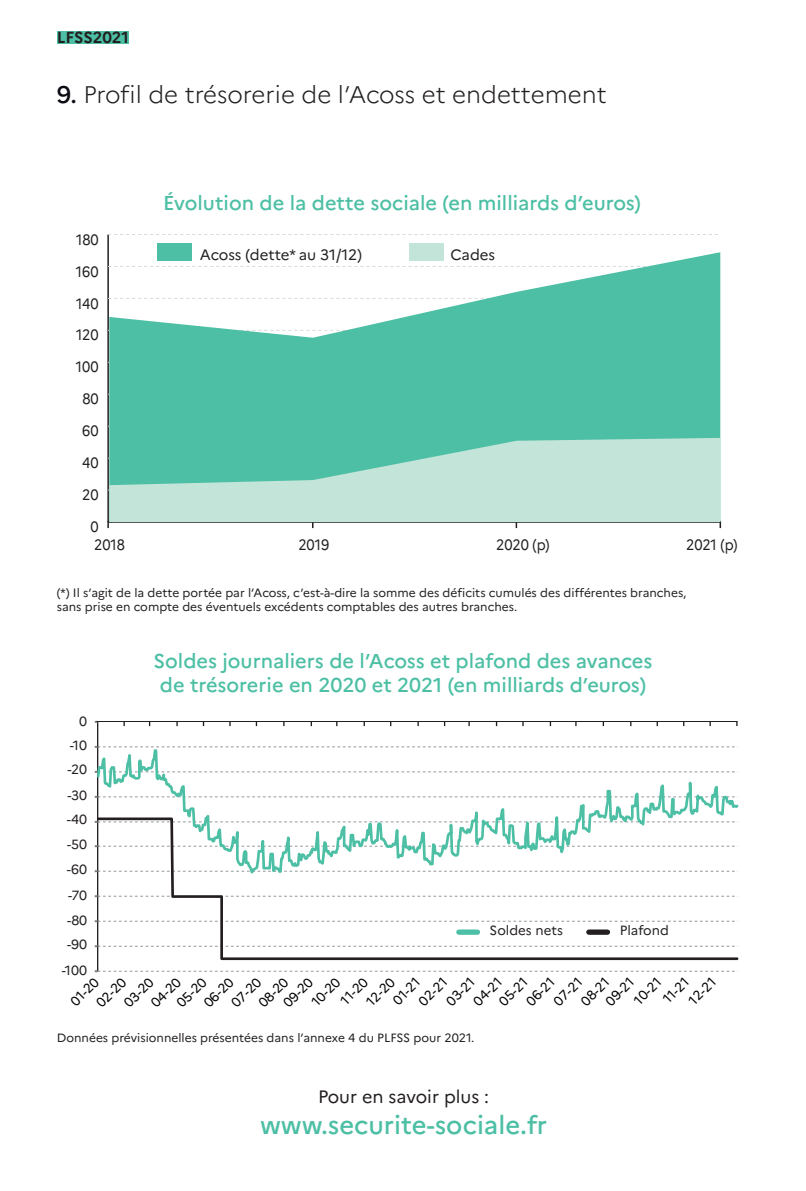
<style>
.page{position:relative;width:806px;height:1191px;background:#fff}
.page>*{position:absolute;margin:0;border:0;box-sizing:border-box;transform-origin:0 0}
.t1{font:500 25.6px "Marianne";color:#4cbfa4}
.t2{font:300 24px "Marianne";color:#231f20}
.t3{font:500 20px/24px "Marianne";color:#4cbfa4;text-align:center}
.t4{font:18px "Marianne";color:#231f20}
.t5{font:700 16px "Marianne";color:#231f20}
.t6{font:15px "Marianne";letter-spacing:-.005em;color:#231f20;scale:.91 1}
.t7{font:15px "Marianne";letter-spacing:-.005em;color:#231f20}
.t8{font:13.4px "Marianne";color:#000001}
.t9{font:13.4px/25px "Marianne";color:#231f20;text-align:justify}
.t10{font:12px/14.4px "Marianne";color:#231f20}
.s1{font-weight:500;color:#0d0a13}
</style>
<div class="page">
<hr style="left:108px;top:521px;width:611px;height:2px;background:#231f20">
<svg style="left:515px;top:522px;width:2px;height:6px"></svg>
<hr style="left:107px;top:234px;width:2px;height:288px;background:#231f20">
<svg style="left:108px;top:234px;width:610px;height:1px"></svg>
<svg style="left:109px;top:252px;width:610px;height:186px;fill:#4cbfa4"></svg>
<svg style="left:109px;top:438px;width:610px;height:84px;background:#a2d9ca"></svg>
<div style="left:158px;top:244px;width:34px;height:17px;background:#4cbfa4"></div>
<div style="left:409px;top:244px;width:34px;height:17px;background:#c3e4d9"></div>
<hr style="left:97px;top:722px;width:1px;height:249px;background:#231f20">
<svg style="left:95px;top:970px;width:640px;height:2px"></svg>
<svg style="left:95px;top:720px;width:644px;height:96px"></svg>
<svg style="left:95px;top:816px;width:644px;height:145px"></svg>
<div style="left:458px;top:929px;width:19px;height:5px;background:#4cbfa4"></div>
<hr style="left:96px;top:721px;width:641px;height:1px;background:#231f20">
<div style="left:588px;top:929px;width:19px;height:5px;background:#231f20"></div>
<div style="left:57px;top:31px;width:72px;height:12px;background:#4cbfa4"></div>
<h3 class="t5" style="left:57px;top:28px;width:73px">LFSS2021</h3>
<h2 class="t2" style="left:57px;top:80px;width:551px"><span class="s1">9.</span> Profil de trésorerie de l’Acoss et endettement</h2>
<p class="t6" style="left:76px;top:230px;width:26px">180</p>
<p class="t6" style="left:76px;top:262px;width:26px">160</p>
<p class="t6" style="left:76px;top:294px;width:26px">140</p>
<p class="t6" style="left:76px;top:326px;width:26px">120</p>
<p class="t6" style="left:76px;top:358px;width:27px">100</p>
<p class="t6" style="left:82px;top:390px;width:19px">80</p>
<p class="t6" style="left:82px;top:422px;width:19px">60</p>
<p class="t6" style="left:82px;top:454px;width:20px">40</p>
<p class="t6" style="left:82px;top:486px;width:20px">20</p>
<p class="t6" style="left:90px;top:517px;width:11px">0</p>
<h3 class="t3" style="left:163px;top:191px;width:479px">Évolution de la dette sociale (en milliards d’euros)</h3>
<p class="t7" style="left:200px;top:246px;width:164px">Acoss (dette* au 31/12)</p>
<p class="t7" style="left:450px;top:246px;width:46px">Cades</p>
<p class="t6" style="left:94px;top:535px;width:35px">2018</p>
<p class="t6" style="left:298px;top:535px;width:35px">2019</p>
<p class="t6" style="left:496px;top:535px;width:60px">2020 (p)</p>
<p class="t6" style="left:685px;top:535px;width:58px">2021 (p)</p>
<p class="t10" style="left:57px;top:585px;width:630px">(*) Il s’agit de la dette portée par l’Acoss, c’est-à-dire la somme des déficits cumulés des différentes branches, sans prise en compte des éventuels excédents comptables des autres branches.</p>
<h3 class="t3" style="left:153px;top:649px;width:500px">Soldes journaliers de l’Acoss et plafond des avances de trésorerie en 2020 et 2021 (en milliards d’euros)</h3>
<p class="t9" style="left:67px;top:709px;width:21px;text-indent:12px">0 -10 -20 -30</p>
<p class="t9" style="left:62px;top:807px;width:27px;text-align:center">-40 -50 -60 -70 -80 -90 -100</p>
<p class="t8" style="left:67px;top:997px;width:35px;rotate:-45deg">01-20</p>
<p class="t9" style="left:489px;top:918px;width:75px">Soldes nets</p>
<p class="t9" style="left:619px;top:918px;width:51px">Plafond</p>
<p class="t8" style="left:120px;top:999px;width:37px;rotate:-45deg">03-20</p>
<p class="t8" style="left:173px;top:999px;width:37px;rotate:-45deg">05-20</p>
<p class="t8" style="left:228px;top:999px;width:37px;rotate:-45deg">07-20</p>
<p class="t8" style="left:93px;top:999px;width:37px;rotate:-45deg">02-20</p>
<p class="t8" style="left:147px;top:999px;width:37px;rotate:-45deg">04-20</p>
<p class="t8" style="left:200px;top:999px;width:37px;rotate:-45deg">06-20</p>
<p class="t8" style="left:255px;top:999px;width:37px;rotate:-45deg">08-20</p>
<p class="t8" style="left:279px;top:999px;width:37px;rotate:-45deg">09-20</p>
<p class="t8" style="left:308px;top:997px;width:35px;rotate:-45deg">10-20</p>
<p class="t8" style="left:337px;top:996px;width:34px;rotate:-45deg">11-20</p>
<p class="t8" style="left:362px;top:997px;width:35px;rotate:-45deg">12-20</p>
<p class="t8" style="left:389px;top:996px;width:34px;rotate:-45deg">01-21</p>
<p class="t8" style="left:415px;top:997px;width:35px;rotate:-45deg">02-21</p>
<p class="t8" style="left:442px;top:997px;width:35px;rotate:-45deg">03-21</p>
<p class="t8" style="left:495px;top:997px;width:35px;rotate:-45deg">05-21</p>
<p class="t8" style="left:522px;top:997px;width:35px;rotate:-45deg">06-21</p>
<p class="t8" style="left:550px;top:997px;width:35px;rotate:-45deg">07-21</p>
<p class="t8" style="left:469px;top:997px;width:35px;rotate:-45deg">04-21</p>
<p class="t8" style="left:577px;top:997px;width:35px;rotate:-45deg">08-21</p>
<p class="t8" style="left:601px;top:997px;width:35px;rotate:-45deg">09-21</p>
<p class="t8" style="left:630px;top:996px;width:34px;rotate:-45deg">10-21</p>
<p class="t8" style="left:659px;top:995px;width:32px;rotate:-45deg">11-21</p>
<p class="t8" style="left:684px;top:996px;width:34px;rotate:-45deg">12-21</p>
<p class="t10" style="left:57px;top:1030px;width:419px">Données prévisionnelles présentées dans l’annexe 4 du PLFSS pour 2021.</p>
<h3 class="t4" style="left:318px;top:1086px;width:172px">Pour en savoir plus :</h3>
<h1 class="t1" style="left:260px;top:1109px;width:288px">www.securite-sociale.fr</h1>
</div>
